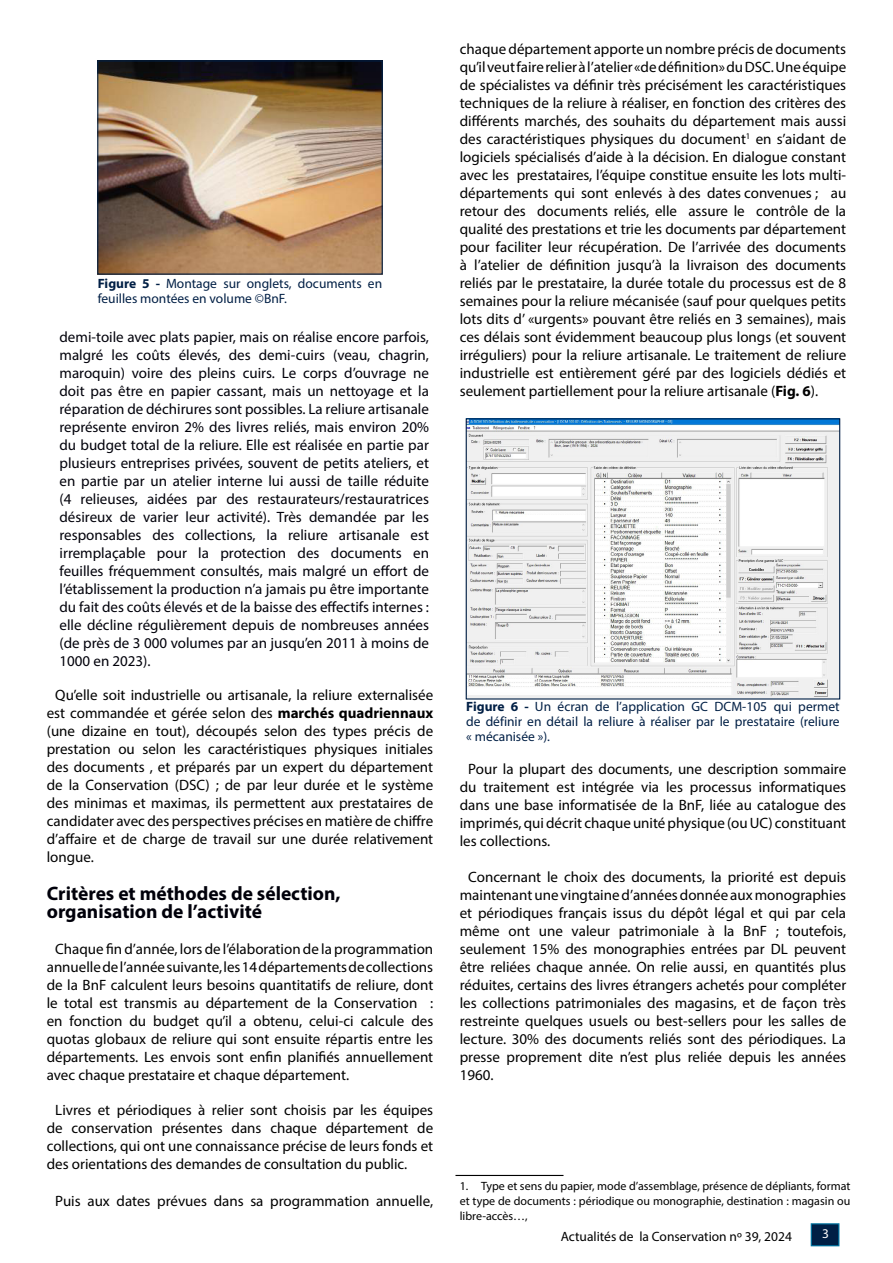
<style>
.page{position:relative;width:893px;height:1263px;background:#fff}
.page>*{position:absolute;margin:0;border:0;box-sizing:border-box;transform-origin:0 0}
.t1{font:700 19.5px/18px "Myriad Pro";color:#00000a}
.t2{font:15px/18px "Myriad Pro";color:#000;text-align:justify}
.t3{font:15px/18px "Myriad Pro";color:#00000a;text-align:justify}
.t4{font:13.5px/15px "Myriad Pro";color:#001f45}
.t5{font:13.5px "Myriad Pro";color:#000}
.t6{font:13.35px "Myriad Pro";color:#fff}
.t7{font:12px/15px "Myriad Pro";color:#000;text-align:justify}
.s1{font-weight:700}
</style>
<div class="page">
<div style="left:811px;top:1224px;width:28px;height:22px;background:#001f45"></div>
<div style="left:811px;top:1223px;width:28px;height:23px;border:1px solid #00729e"></div>
<hr style="left:455px;top:1175px;width:108px;height:1px;background:#000">
<img style="left:99px;top:62px;width:282px;height:211px">
<div style="left:97px;top:60px;width:286px;height:215px;border:1px solid #001f45"></div>
<img style="left:468px;top:420px;width:370px;height:277px">
<div style="left:466px;top:418px;width:374px;height:281px;border:1px solid #001f45"></div>
<p class="t4" style="left:98px;top:276px;width:286px"><span class="s1">Figure 5 -</span> Montage sur onglets, documents en feuilles montées en volume ©BnF.</p>
<p class="t3" style="left:60px;top:328px;width:371px">demi-toile avec plats papier, mais on réalise encore parfois, malgré les coûts élevés, des demi-cuirs (veau, chagrin, maroquin) voire des pleins cuirs. Le corps d’ouvrage ne doit pas être en papier cassant, mais un nettoyage et la réparation de déchirures sont possibles. La reliure artisanale représente environ 2% des livres reliés, mais environ 20% du budget total de la reliure. Elle est réalisée en partie par plusieurs entreprises privées, souvent de petits ateliers, et en partie par un atelier interne lui aussi de taille réduite (4 relieuses, aidées par des restaurateurs/restauratrices désireux de varier leur activité). Très demandée par les responsables des collections, la reliure artisanale est irremplaçable pour la protection des documents en feuilles fréquemment consultés, mais malgré un effort de l’établissement la production n’a jamais pu être importante du fait des coûts élevés et de la baisse des effectifs internes : elle décline régulièrement depuis de nombreuses années (de près de 3 000 volumes par an jusqu’en 2011 à moins de 1000 en 2023).</p>
<p class="t2" style="left:47px;top:686px;width:388px;text-indent:9px">Qu’elle soit industrielle ou artisanale, la reliure externalisée est commandée et gérée selon des <span class="s1">marchés quadriennaux </span>(une dizaine en tout), découpés selon des types précis de prestation ou selon les caractéristiques physiques initiales des documents , et préparés par un expert du département de la Conservation (DSC) ; de par leur durée et le système des minimas et maximas, ils permettent aux prestataires de candidater avec des perspectives précises en matière de chiffre d’affaire et de charge de travail sur une durée relativement longue.</p>
<h1 class="t1" style="left:47px;top:884px;width:295px">Critères et méthodes de sélection, organisation de l’activité</h1>
<p class="t2" style="left:47px;top:940px;width:388px;text-indent:9px">Chaque fin d’année, lors de l’élaboration de la programmation annuelle de l’année suivante, les 14 départements de collections de la BnF calculent leurs besoins quantitatifs de reliure, dont le total est transmis au département de la Conservation : en fonction du budget qu’il a obtenu, celui-ci calcule des quotas globaux de reliure qui sont ensuite répartis entre les départements. Les envois sont enfin planifiés annuellement avec chaque prestataire et chaque département.</p>
<p class="t2" style="left:47px;top:1101px;width:388px;text-indent:9px">Livres et périodiques à relier sont choisis par les équipes de conservation présentes dans chaque département de collections, qui ont une connaissance précise de leurs fonds et des orientations des demandes de consultation du public.</p>
<p class="t2" style="left:55px;top:1192px;width:379px">Puis aux dates prévues dans sa programmation annuelle,</p>
<p class="t2" style="left:460px;top:40px;width:388px">chaque département apporte un nombre précis de documents qu’il veut faire relier à l’atelier «de définition» du DSC. Une équipe de spécialistes va définir très précisément les caractéristiques techniques de la reliure à réaliser, en fonction des critères des différents marchés, des souhaits du département mais aussi des caractéristiques physiques du document<sup>1</sup> en s’aidant de logiciels spécialisés d’aide à la décision. En dialogue constant avec les prestataires, l’équipe constitue ensuite les lots multi&shy;départements qui sont enlevés à des dates convenues ; au retour des documents reliés, elle assure le contrôle de la qualité des prestations et trie les documents par département pour faciliter leur récupération. De l’arrivée des documents à l’atelier de définition jusqu’à la livraison des documents reliés par le prestataire, la durée totale du processus est de 8 semaines pour la reliure mécanisée (sauf pour quelques petits lots dits d’ «urgents» pouvant être reliés en 3 semaines), mais ces délais sont évidemment beaucoup plus longs (et souvent irréguliers) pour la reliure artisanale. Le traitement de reliure industrielle est entièrement géré par des logiciels dédiés et seulement partiellement pour la reliure artisanale (<span class="s1">Fig. 6</span>).</p>
<p class="t4" style="left:466px;top:698px;width:375px;text-align:justify"><span class="s1">Figure 6 -</span> Un écran de l’application GC DCM-105 qui permet de définir en détail la reliure à réaliser par le prestataire (reliure « mécanisée »).</p>
<p class="t2" style="left:460px;top:760px;width:388px;text-indent:9px">Pour la plupart des documents, une description sommaire du traitement est intégrée via les processus informatiques dans une base informatisée de la BnF, liée au catalogue des imprimés, qui décrit chaque unité physique (ou UC) constituant les collections.</p>
<p class="t2" style="left:460px;top:868px;width:388px;text-indent:9px">Concernant le choix des documents, la priorité est depuis maintenant une vingtaine d’années donnée aux monographies et périodiques français issus du dépôt légal et qui par cela même ont une valeur patrimoniale à la BnF ; toutefois, seulement 15% des monographies entrées par DL peuvent être reliées chaque année. On relie aussi, en quantités plus réduites, certains des livres étrangers achetés pour compléter les collections patrimoniales des magasins, et de façon très restreinte quelques usuels ou best-sellers pour les salles de lecture. 30% des documents reliés sont des périodiques. La presse proprement dite n’est plus reliée depuis les années 1960.</p>
<p class="t7" style="left:460px;top:1179px;width:392px">1. Type et sens du papier, mode d’assemblage, présence de dépliants, format et type de documents : périodique ou monographie, destination : magasin ou libre-accès…,</p>
<p class="t5" style="left:561px;top:1228px;width:233px">Actualités de la Conservation nº 39, 2024</p>
<p class="t6" style="left:822px;top:1225px;width:8px">3</p>
</div>
